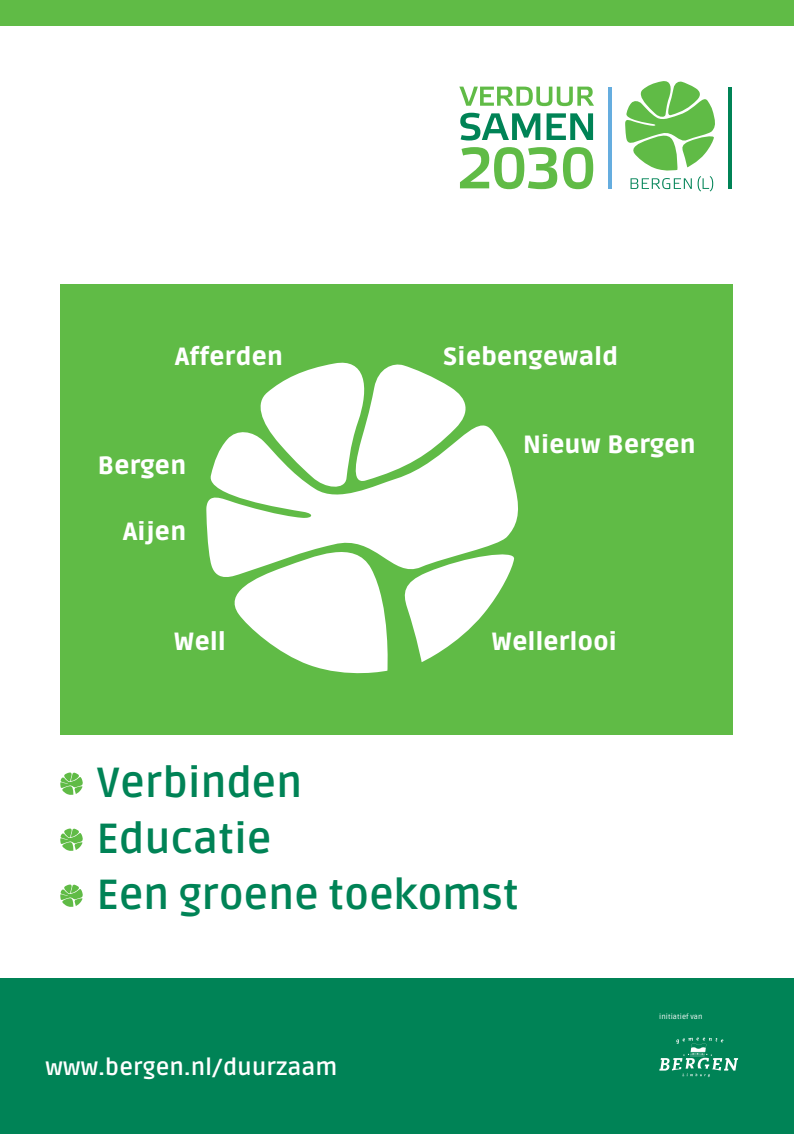
<style>
.page{position:relative;width:794px;height:1134px;background:#fff}
.page>*{position:absolute;margin:0;border:0;box-sizing:border-box;transform-origin:0 0}
.t1{font:700 42px/56px "Ruda";letter-spacing:-.005em;color:#008356}
.t2{font:900 24.8px "Ruda";letter-spacing:.015em;color:#fff}
.t3{font:700 23.2px "Ruda";letter-spacing:.01em;color:#fff}
.t4{font:7.2px "Ruda";letter-spacing:.01em;color:#fff}
</style>
<div class="page">
<div style="left:61px;top:284px;width:672px;height:450px;background:#60bb46"></div>
<div style="left:0;top:0;width:794px;height:26px;background:#60bb46"></div>
<div style="left:0;top:979px;width:794px;height:155px;background:#008356"></div>
<svg style="left:659px;top:1037px;width:79px;height:40px"></svg>
<svg style="left:404px;top:583px;width:101px;height:79px"></svg>
<svg style="left:260px;top:362px;width:206px;height:44px"></svg>
<svg style="left:234px;top:583px;width:154px;height:91px"></svg>
<svg style="left:206px;top:406px;width:312px;height:177px;fill:#fff"></svg>
<svg style="left:60px;top:772px;width:23px;height:23px"></svg>
<svg style="left:60px;top:828px;width:23px;height:23px"></svg>
<svg style="left:60px;top:884px;width:23px;height:23px"></svg>
<svg style="left:459px;top:87px;width:135px;height:19px"></svg>
<svg style="left:460px;top:113px;width:80px;height:28px"></svg>
<svg style="left:546px;top:113px;width:47px;height:27px"></svg>
<svg style="left:460px;top:147px;width:97px;height:42px"></svg>
<svg style="left:563px;top:147px;width:30px;height:42px"></svg>
<hr style="left:608px;top:87px;width:4px;height:102px;background:#65addf">
<hr style="left:728px;top:87px;width:3px;height:102px;background:#008356">
<svg style="left:625px;top:81px;width:90px;height:110px"></svg>
<p class="t2" style="left:175px;top:342px;width:109px">Afferden</p>
<p class="t2" style="left:98px;top:451px;width:90px">Bergen</p>
<p class="t2" style="left:123px;top:518px;width:64px">Aijen</p>
<p class="t2" style="left:443px;top:342px;width:176px">Siebengewald</p>
<p class="t2" style="left:523px;top:430px;width:174px">Nieuw Bergen</p>
<p class="t2" style="left:174px;top:627px;width:53px">Well</p>
<p class="t2" style="left:492px;top:627px;width:127px">Wellerlooi</p>
<h1 class="t1" style="left:96px;top:755px;width:424px">Verbinden<br>Educatie<br>Een groene toekomst</h1>
<p class="t3" style="left:46px;top:1054px;width:293px">www.bergen.nl/duurzaam</p>
<p class="t4" style="left:659px;top:1013px;width:45px">initiatief van</p>
</div>
